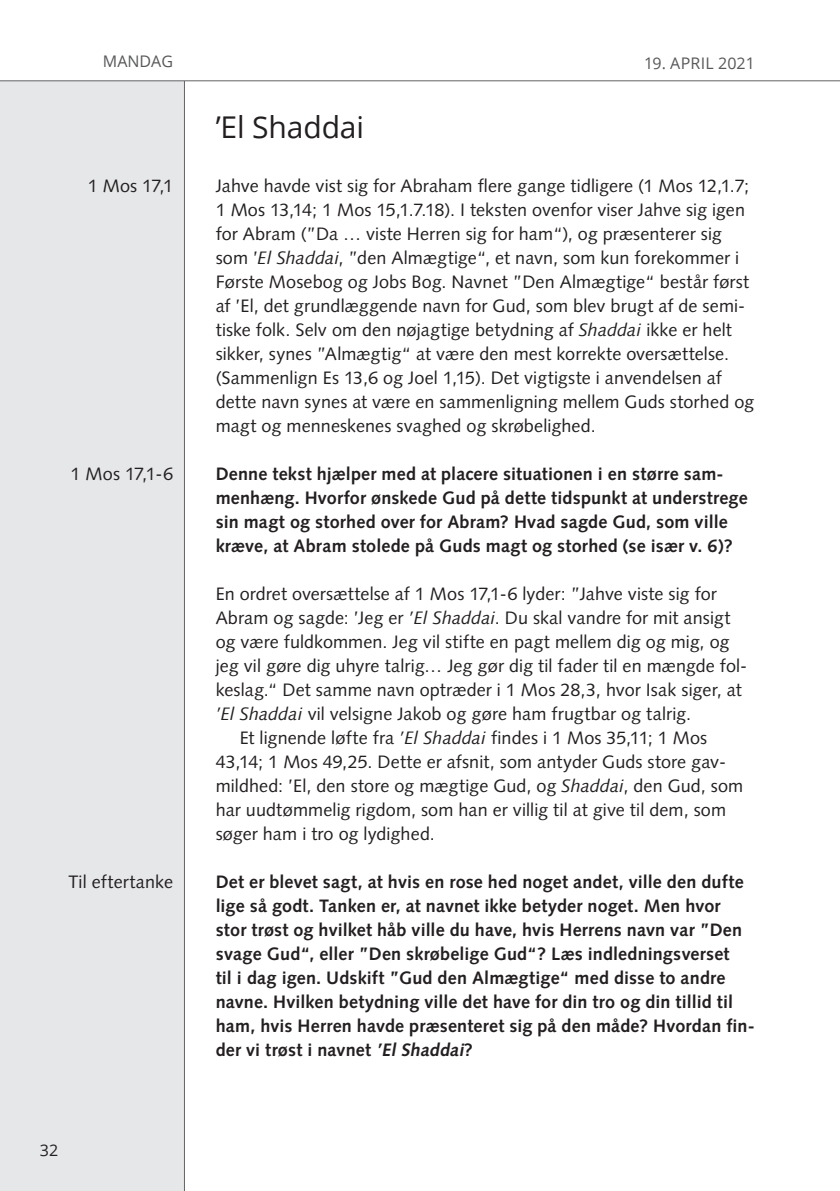
<style>
.page{position:relative;width:840px;height:1191px;background:#fff}
.page>*{position:absolute;margin:0;border:0;box-sizing:border-box;transform-origin:0 0}
.t1{font:30px "Open Sans";letter-spacing:-.005em;color:#231f20}
.t2{font:18px/24px "Syntax LT Std";letter-spacing:.005em;color:#231f20}
.t3{font:700 18px/24px "Syntax LT Std";letter-spacing:.01em;color:#231f20}
.t4{font:16px "Open Sans";color:#57585a}
.t5{font:16px "Open Sans";color:#231f20}
.s1{font-style:italic}
</style>
<div class="page">
<div style="left:0;top:0;width:184px;height:1191px;background:#e6e7e9"></div>
<hr style="left:184px;top:0;width:1px;height:1191px;background:#636366">
<div style="left:0;top:0;width:839px;height:81px;background:#fff"></div>
<hr style="left:0;top:80px;width:839px;height:1px;background:#636366">
<p class="t4" style="left:103px;top:50px;width:72px">MANDAG</p>
<p class="t2" style="left:88px;top:174px;width:87px">1 Mos 17,1</p>
<p class="t2" style="left:71px;top:462px;width:104px">1 Mos 17,1-6</p>
<p class="t2" style="left:68px;top:870px;width:106px">Til eftertanke</p>
<p class="t5" style="left:40px;top:1138px;width:20px">32</p>
<h1 class="t1" style="left:215px;top:106px;width:150px">’El Shaddai</h1>
<p class="t4" style="left:643px;top:52px;width:112px">19. APRIL 2021</p>
<p class="t2" style="left:215px;top:174px;width:540px">Jahve havde vist sig for Abraham flere gange tidligere (1 Mos 12,1.7; 1 Mos 13,14; 1 Mos 15,1.7.18). I teksten ovenfor viser Jahve sig igen for Abram (”Da … viste Herren sig for ham“), og præsenterer sig som ’<span class="s1">El Shaddai</span>, ”den Almægtige“, et navn, som kun forekommer i Første Mosebog og Jobs Bog. Navnet ”Den Almægtige“ består først af ’El, det grundlæggende navn for Gud, som blev brugt af de semi&shy;tiske folk. Selv om den nøjagtige betydning af <span class="s1">Shaddai</span> ikke er helt sikker, synes ”Almægtig“ at være den mest korrekte oversættelse. (Sammenlign Es 13,6 og Joel 1,15). Det vigtigste i anvendelsen af dette navn synes at være en sammenligning mellem Guds storhed og magt og menneskenes svaghed og skrøbelighed.</p>
<p class="t3" style="left:215px;top:462px;width:533px">Denne tekst hjælper med at placere situationen i en større sam&shy;menhæng. Hvorfor ønskede Gud på dette tidspunkt at understrege sin magt og storhed over for Abram? Hvad sagde Gud, som ville kræve, at Abram stolede på Guds magt og storhed (se især v. 6)?</p>
<p class="t2" style="left:215px;top:582px;width:502px">En ordret oversættelse af 1 Mos 17,1-6 lyder: ”Jahve viste sig for</p>
<p class="t2" style="left:215px;top:606px;width:516px">Abram og sagde: ’Jeg er <span class="s1">’El Shaddai</span>. Du skal vandre for mit ansigt</p>
<p class="t2" style="left:215px;top:630px;width:515px">og være fuldkommen. Jeg vil stifte en pagt mellem dig og mig, og</p>
<p class="t2" style="left:215px;top:654px;width:533px">jeg vil gøre dig uhyre talrig… Jeg gør dig til fader til en mængde fol-</p>
<p class="t2" style="left:215px;top:678px;width:527px">keslag.“ Det samme navn optræder i 1 Mos 28,3, hvor Isak siger, at</p>
<p class="t2" style="left:215px;top:702px;width:476px"><span class="s1">’El Shaddai</span> vil velsigne Jakob og gøre ham frugtbar og talrig.</p>
<p class="t2" style="left:239px;top:726px;width:469px">Et lignende løfte fra <span class="s1">’El Shaddai</span> findes i 1 Mos 35,11; 1 Mos</p>
<p class="t2" style="left:215px;top:750px;width:511px">43,14; 1 Mos 49,25. Dette er afsnit, som antyder Guds store gav-</p>
<p class="t2" style="left:215px;top:774px;width:529px">mildhed: ’El, den store og mægtige Gud, og <span class="s1">Shaddai</span>, den Gud, som</p>
<p class="t2" style="left:215px;top:798px;width:511px">har uudtømmelig rigdom, som han er villig til at give til dem, som</p>
<p class="t2" style="left:215px;top:822px;width:221px">søger ham i tro og lydighed.</p>
<p class="t3" style="left:215px;top:870px;width:540px">Det er blevet sagt, at hvis en rose hed noget andet, ville den dufte lige så godt. Tanken er, at navnet ikke betyder noget. Men hvor stor trøst og hvilket håb ville du have, hvis Herrens navn var ”Den svage Gud“, eller ”Den skrøbelige Gud“? Læs indledningsverset<br>til i dag igen. Udskift ”Gud den Almægtige“ med disse to andre navne. Hvilken betydning ville det have for din tro og din tillid til ham, hvis Herren havde præsenteret sig på den måde? Hvordan fin&shy;der vi trøst i navnet <span class="s1">’El Shaddai</span>?</p>
</div>
